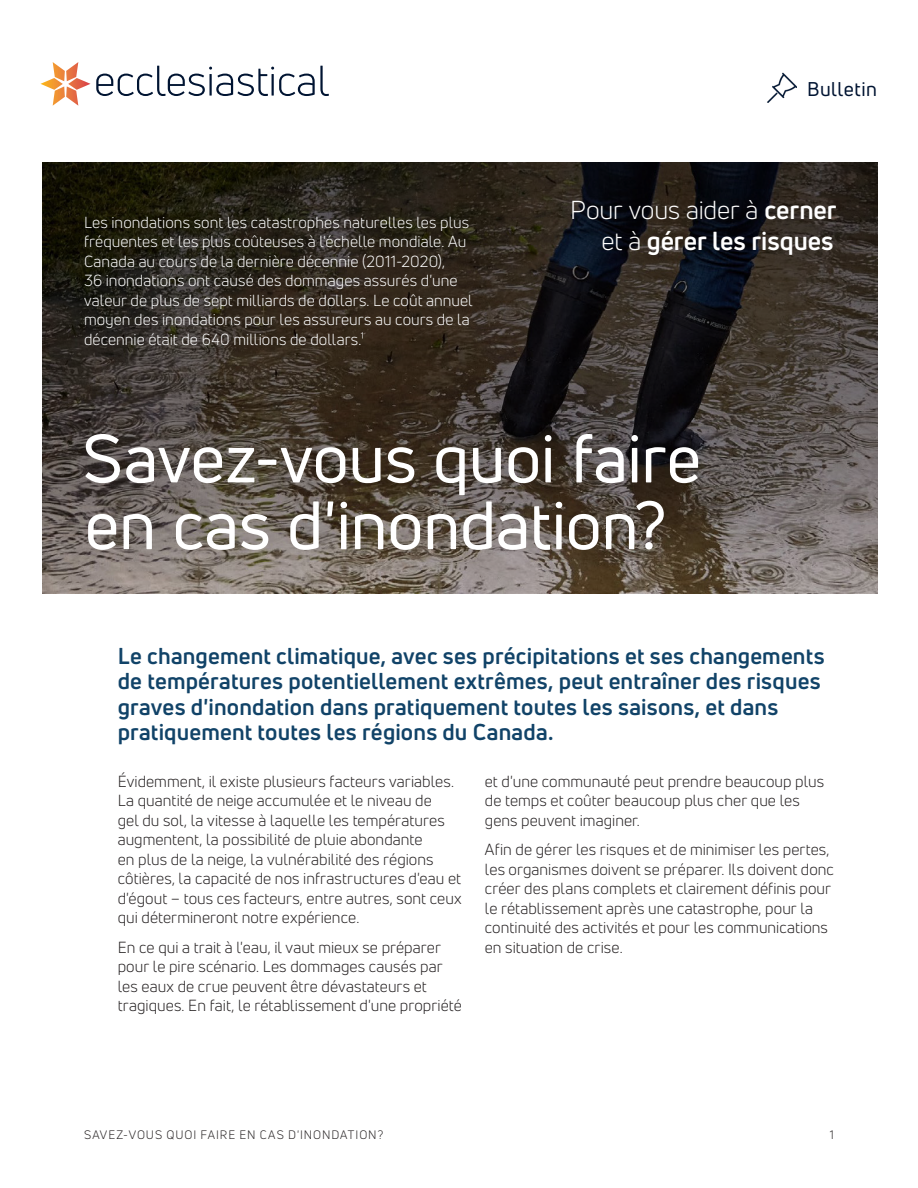
<style>
.page{position:relative;width:918px;height:1188px;background:#fff}
.page>*{position:absolute;margin:0;border:0;box-sizing:border-box;transform-origin:0 0}
.t1{font:66.75px/66.8px "Uni Neue";letter-spacing:-.005em;color:#fff}
.t2{font:700 25.5px/31.5px "Uni Neue";color:#fff;text-align:right}
.t3{font:700 22.5px/25.5px "Uni Neue";letter-spacing:.005em;color:#114368}
.t4{font:19.5px "Uni Neue";letter-spacing:.03em;color:#001432}
.t5{font:15.75px/19.5px "Uni Neue";letter-spacing:.005em;color:#231f20}
.t6{font:15.75px/19.5px "Uni Neue";letter-spacing:.005em;color:#fff}
.t7{font:12px "Uni Neue";letter-spacing:.075em;color:#231f20}
.s1{font-weight:400}
</style>
<div class="page">
<svg style="left:43px;top:162px;width:834px;height:432px;background:#423b34"></svg>
<svg style="left:41px;top:62px;width:288px;height:44px"></svg>
<img style="left:767px;top:73px;width:30px;height:29px">
<p class="t6" style="left:84px;top:212px;width:390px">Les inondations sont les catastrophes naturelles les plus fréquentes et les plus coûteuses à l'échelle mondiale. Au Canada au cours de la dernière décennie (2011-2020),<br>36 inondations ont causé des dommages assurés d'une valeur de plus de sept milliards de dollars. Le coût annuel moyen des inondations pour les assureurs au cours de la décennie était de 640 millions de dollars.¹</p>
<p class="t4" style="left:807px;top:77px;width:72px">Bulletin</p>
<p class="t2" style="left:570px;top:194px;width:268px"><span class="s1">Pour vous aider à</span> cerner <span class="s1">et à</span> gérer les risques</p>
<h1 class="t1" style="left:82px;top:425px;width:620px">Savez-vous quoi faire en cas d'inondation?</h1>
<h2 class="t3" style="left:118px;top:643px;width:708px">Le changement climatique, avec ses précipitations et ses changements de températures potentiellement extrêmes, peut entraîner des risques graves d'inondation dans pratiquement toutes les saisons, et dans pratiquement toutes les régions du Canada.</h2>
<p class="t5" style="left:118px;top:771px;width:345px">Évidemment, il existe plusieurs facteurs variables.<br>La quantité de neige accumulée et le niveau de<br>gel du sol, la vitesse à laquelle les températures augmentent, la possibilité de pluie abondante<br>en plus de la neige, la vulnérabilité des régions côtières, la capacité de nos infrastructures d'eau et d'égout – tous ces facteurs, entre autres, sont ceux qui détermineront notre expérience.</p>
<p class="t5" style="left:118px;top:937px;width:346px">En ce qui a trait à l'eau, il vaut mieux se préparer pour le pire scénario. Les dommages causés par les eaux de crue peuvent être dévastateurs et tragiques. En fait, le rétablissement d'une propriété</p>
<p class="t5" style="left:485px;top:771px;width:341px">et d'une communauté peut prendre beaucoup plus de temps et coûter beaucoup plus cher que les gens peuvent imaginer.</p>
<p class="t5" style="left:485px;top:840px;width:351px">Afin de gérer les risques et de minimiser les pertes, les organismes doivent se préparer. Ils doivent donc créer des plans complets et clairement définis pour le rétablissement après une catastrophe, pour la continuité des activités et pour les communications en situation de crise.</p>
<p class="t7" style="left:84px;top:1127px;width:301px">SAVEZ-VOUS QUOI FAIRE EN CAS D'INONDATION?</p>
<p class="t7" style="left:830px;top:1127px;width:6px">1</p>
</div>
